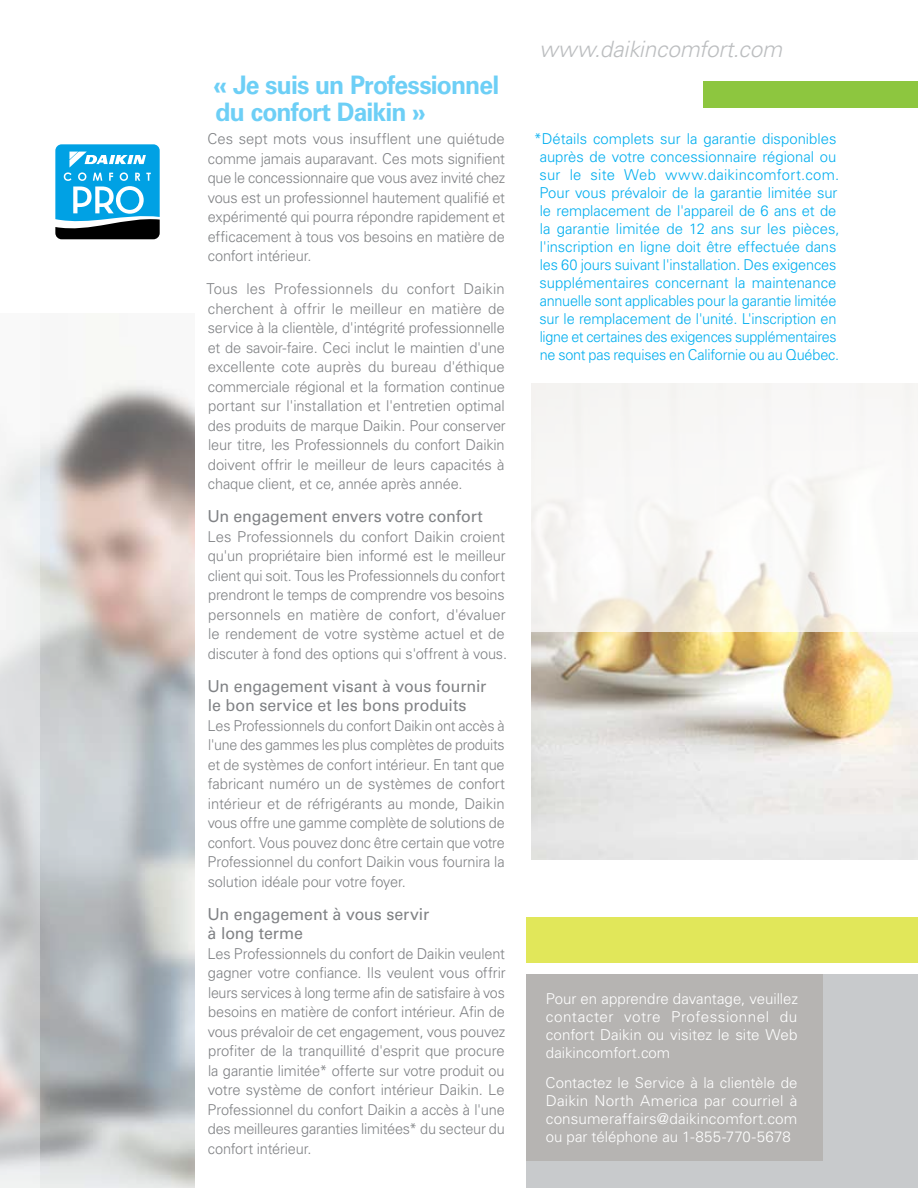
<style>
.page{position:relative;width:918px;height:1188px;background:#fff}
.page>*{position:absolute;margin:0;border:0;box-sizing:border-box;transform-origin:0 0}
.t1{font:700 25.5px/27px "Univers";letter-spacing:-.035em;color:#6dcff6}
.t2{font:italic 300 22.5px "Univers";letter-spacing:-.005em;color:#bcbec0}
.t3{font:16.5px/19.5px "Univers";letter-spacing:-.01em;color:#808285}
.t4{font:300 15px/19.5px "Univers";letter-spacing:-.01em;color:#808285;text-align:justify}
.t5{font:300 15px/18px "Univers";letter-spacing:-.005em;color:#00aeef;text-align:center}
.t6{font:300 15px/19.5px "Univers";letter-spacing:-.01em;color:#808285;text-align:justify;scale:.96 1}
.t7{font:300 15px/18px "Univers";letter-spacing:.005em;color:#fff;text-align:justify}
</style>
<div class="page">
<img style="left:40px;top:380px;width:154px;height:808px">
<svg style="left:0;top:448px;width:40px;height:740px"></svg>
<div style="left:526px;top:974px;width:392px;height:214px;background:#c8cacc"></div>
<div style="left:526px;top:974px;width:298px;height:187px;background:#b6b4b2"></div>
<svg style="left:55px;top:144px;width:105px;height:95px"></svg>
<img style="left:531px;top:631px;width:387px;height:229px">
<svg style="left:531px;top:383px;width:387px;height:248px;fill:#f8f7f6"></svg>
<div style="left:526px;top:917px;width:392px;height:46px;background:#e1e75a"></div>
<div style="left:703px;top:81px;width:215px;height:27px;background:#8dc63f"></div>
<h1 class="t1" style="left:214px;top:72px;width:287px">« Je suis un Professionnel du confort Daikin »</h1>
<p class="t4" style="left:207px;top:129px;width:299px">Ces sept mots vous insufflent une quiétude comme jamais auparavant. Ces mots signifient que le concessionnaire que vous avez invité chez vous est un professionnel hautement qualifié et expérimenté qui pourra répondre rapidement et efficacement à tous vos besoins en matière de confort intérieur.</p>
<p class="t4" style="left:206px;top:279px;width:301px">Tous les Professionnels du confort Daikin cherchent à offrir le meilleur en matière de service à la clientèle, d'intégrité professionnelle et de savoir-faire. Ceci inclut le maintien d'une excellente cote auprès du bureau d'éthique commerciale régional et la formation continue portant sur l'installation et l'entretien optimal des produits de marque Daikin. Pour conserver leur titre, les Professionnels du confort Daikin doivent offrir le meilleur de leurs capacités à chaque client, et ce, année après année.</p>
<p class="t3" style="left:207px;top:507px;width:277px">Un engagement envers votre confort</p>
<p class="t4" style="left:208px;top:526px;width:301px;text-align:left">Les Professionnels du confort Daikin croient qu'un propriétaire bien informé est le meilleur client qui soit. Tous les Professionnels du confort prendront le temps de comprendre vos besoins personnels en matière de confort, d'évaluer le rendement de votre système actuel et de discuter à fond des options qui s'offrent à vous.</p>
<p class="t3" style="left:207px;top:676px;width:281px">Un engagement visant à vous fournir le bon service et les bons produits</p>
<p class="t6" style="left:208px;top:715px;width:311px">Les Professionnels du confort Daikin ont accès à l'une des gammes les plus complètes de produits et de systèmes de confort intérieur. En tant que fabricant numéro un de systèmes de confort intérieur et de réfrigérants au monde, Daikin vous offre une gamme complète de solutions de confort. Vous pouvez donc être certain que votre Professionnel du confort Daikin vous fournira la solution idéale pour votre foyer.</p>
<p class="t3" style="left:207px;top:904px;width:223px">Un engagement à vous servir à long terme</p>
<p class="t4" style="left:208px;top:943px;width:300px">Les Professionnels du confort de Daikin veulent gagner votre confiance. Ils veulent vous offrir leurs services à long terme afin de satisfaire à vos besoins en matière de confort intérieur. Afin de vous prévaloir de cet engagement, vous pouvez profiter de la tranquillité d'esprit que procure la garantie limitée* offerte sur votre produit ou votre système de confort intérieur Daikin. Le Professionnel du confort Daikin a accès à l'une des meilleures garanties limitées* du secteur du confort intérieur.</p>
<h2 class="t2" style="left:539px;top:35px;width:244px">www.daikincomfort.com</h2>
<p class="t5" style="left:534px;top:130px;width:307px">*Détails complets sur la garantie disponibles auprès de votre concessionnaire régional ou sur le site Web www.daikincomfort.com.<br>Pour vous prévaloir de la garantie limitée sur le remplacement de l'appareil de 6 ans et de la garantie limitée de 12 ans sur les pièces, l'inscription en ligne doit être effectuée dans les 60 jours suivant l'installation. Des exigences supplémentaires concernant la maintenance annuelle sont applicables pour la garantie limitée sur le remplacement de l'unité. L'inscription en ligne et certaines des exigences supplémentaires ne sont pas requises en Californie ou au Québec.</p>
<p class="t7" style="left:546px;top:989px;width:254px">Pour en apprendre davantage, veuillez contacter votre Professionnel du confort Daikin ou visitez le site Web daikincomfort.com</p>
<p class="t7" style="left:545px;top:1073px;width:254px">Contactez le Service à la clientèle de Daikin North America par courriel à consumeraffairs@daikincomfort.com ou par téléphone au 1-855-770-5678</p>
</div>
